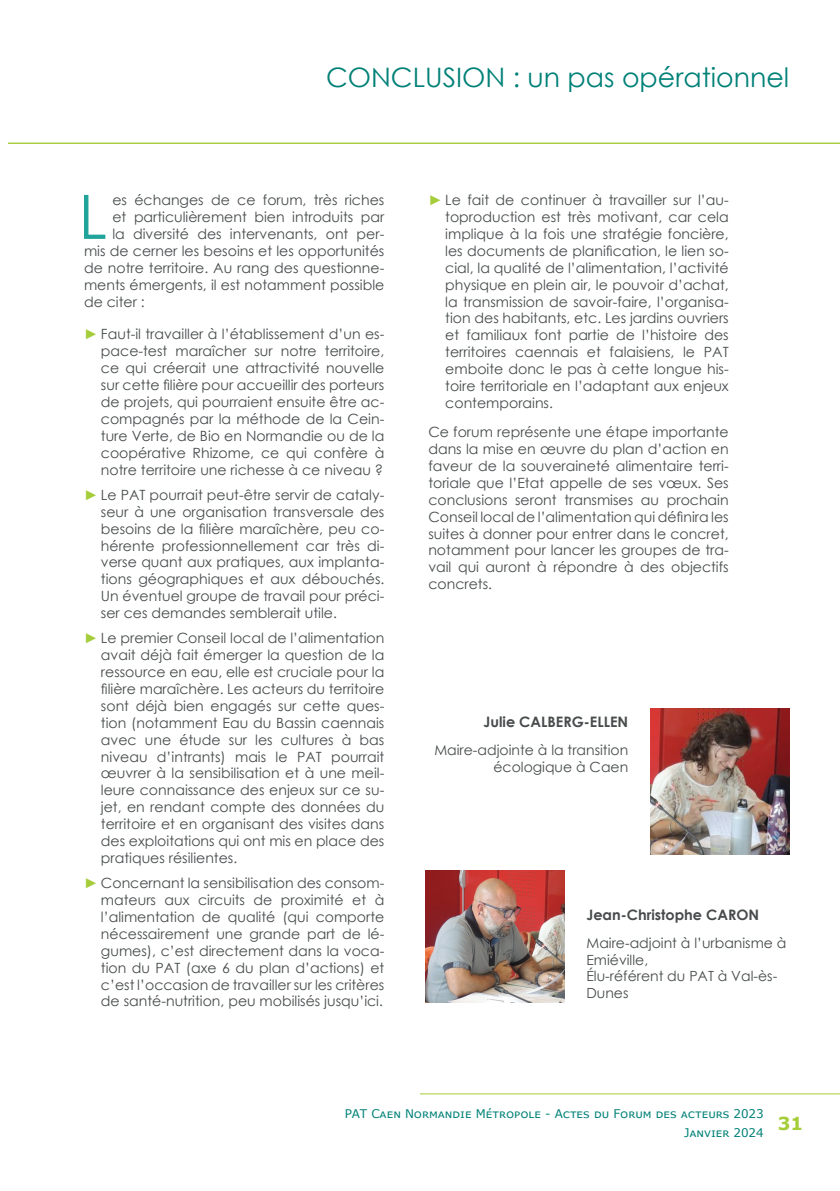
<style>
.page{position:relative;width:840px;height:1191px;background:#fff}
.page>*{position:absolute;margin:0;border:0;box-sizing:border-box;transform-origin:0 0}
.t1{font:61.2px "Century Gothic";color:#1fa39a}
.t2{font:26.8px "Century Gothic";color:#008177}
.t3{font:700 14.4px "Century Gothic";color:#474b4c}
.t4{font:14px/17px "Century Gothic";color:#474b4c;text-align:justify}
.t5{font:12px/19px "Verdana";letter-spacing:-.005em;color:#008177}
.s1{color:#a5cd3a}
</style>
<div class="page">
<hr style="left:8px;top:142px;width:831px;height:2px;background:#a5cd3a">
<hr style="left:420px;top:1093px;width:419px;height:1px;background:#a5cd3a">
<img style="left:425px;top:870px;width:139px;height:132px">
<img style="left:650px;top:709px;width:138px;height:145px">
<h2 class="t2" style="left:326px;top:58px;width:464px">CONCLUSION : un pas opérationnel</h2>
<h1 class="t1" style="left:79px;top:174px;width:30px">L</h1>
<p class="t4" style="left:112px;top:191px;width:273px">es échanges de ce forum, très riches</p>
<p class="t4" style="left:112px;top:208px;width:273px">et particulièrement bien introduits par</p>
<p class="t4" style="left:112px;top:225px;width:273px">la diversité des intervenants, ont per-</p>
<p class="t4" style="left:84px;top:242px;width:302px">mis de cerner les besoins et les opportunités</p>
<p class="t4" style="left:84px;top:259px;width:302px">de notre territoire. Au rang des questionne-</p>
<p class="t4" style="left:84px;top:276px;width:302px">ments émergents, il est notamment possible</p>
<p class="t4" style="left:84px;top:293px;width:62px">de citer :</p>
<p class="t4" style="left:101px;top:326px;width:285px;text-indent:-17px"><span class="s1">►</span> Faut-il travailler à l’établissement d’un es&shy;pace-test maraîcher sur notre territoire, ce qui créerait une attractivité nouvelle sur cette filière pour accueillir des porteurs de projets, qui pourraient ensuite être ac&shy;compagnés par la méthode de la Cein&shy;ture Verte, de Bio en Normandie ou de la coopérative Rhizome, ce qui confère à notre territoire une richesse à ce niveau ?</p>
<p class="t4" style="left:101px;top:486px;width:285px;text-indent:-17px"><span class="s1">►</span> Le PAT pourrait peut-être servir de cataly&shy;seur à une organisation transversale des besoins de la filière maraîchère, peu co&shy;hérente professionnellement car très di&shy;verse quant aux pratiques, aux implanta&shy;tions géographiques et aux débouchés.<br>Un éventuel groupe de travail pour préci&shy;ser ces demandes semblerait utile.</p>
<p class="t4" style="left:101px;top:629px;width:285px;text-indent:-17px"><span class="s1">►</span> Le premier Conseil local de l’alimentation avait déjà fait émerger la question de la ressource en eau, elle est cruciale pour la filière maraîchère. Les acteurs du territoire sont déjà bien engagés sur cette ques&shy;tion (notamment Eau du Bassin caennais avec une étude sur les cultures à bas niveau d’intrants) mais le PAT pourrait œuvrer à la sensibilisation et à une meil&shy;leure connaissance des enjeux sur ce su&shy;jet, en rendant compte des données du territoire et en organisant des visites dans des exploitations qui ont mis en place des pratiques résilientes.</p>
<p class="t4" style="left:101px;top:874px;width:285px;text-indent:-17px"><span class="s1">►</span> Concernant la sensibilisation des consom&shy;mateurs aux circuits de proximité et à l’alimentation de qualité (qui comporte nécessairement une grande part de lé&shy;gumes), c’est directement dans la voca&shy;tion du PAT (axe 6 du plan d’actions) et c’est l’occasion de travailler sur les critères de santé-nutrition, peu mobilisés jusqu’ici.</p>
<p class="t4" style="left:445px;top:191px;width:285px;text-indent:-17px"><span class="s1">►</span> Le fait de continuer à travailler sur l’au&shy;toproduction est très motivant, car cela implique à la fois une stratégie foncière, les documents de planification, le lien so&shy;cial, la qualité de l’alimentation, l’activité physique en plein air, le pouvoir d’achat, la transmission de savoir-faire, l’organisa&shy;tion des habitants, etc. Les jardins ouvriers et familiaux font partie de l’histoire des territoires caennais et falaisiens, le PAT emboite donc le pas à cette longue his&shy;toire territoriale en l’adaptant aux enjeux contemporains.</p>
<p class="t4" style="left:428px;top:423px;width:302px">Ce forum représente une étape importante dans la mise en œuvre du plan d’action en faveur de la souveraineté alimentaire terri&shy;toriale que l’Etat appelle de ses vœux. Ses conclusions seront transmises au prochain Conseil local de l’alimentation qui définira les suites à donner pour entrer dans le concret, notamment pour lancer les groupes de tra&shy;vail qui auront à répondre à des objectifs concrets.</p>
<p class="t3" style="left:483px;top:710px;width:146px">Julie CALBERG-ELLEN</p>
<p class="t4" style="left:434px;top:741px;width:195px;text-align:right">Maire-adjointe à la transition écologique à Caen</p>
<p class="t3" style="left:586px;top:903px;width:174px">Jean-Christophe CARON</p>
<p class="t4" style="left:586px;top:934px;width:201px;text-align:left">Maire-adjoint à l’urbanisme à<br>Emiéville,<br>Élu-référent du PAT à Val-ès-<br>Dunes</p>
<p class="t5" style="left:683px;top:1104px;width:121px;text-indent:-339px">PAT Caen Normandie Métropole - Actes du Forum des acteurs 2023<br>Janvier 2024 <sup>31</sup></p>
</div>
